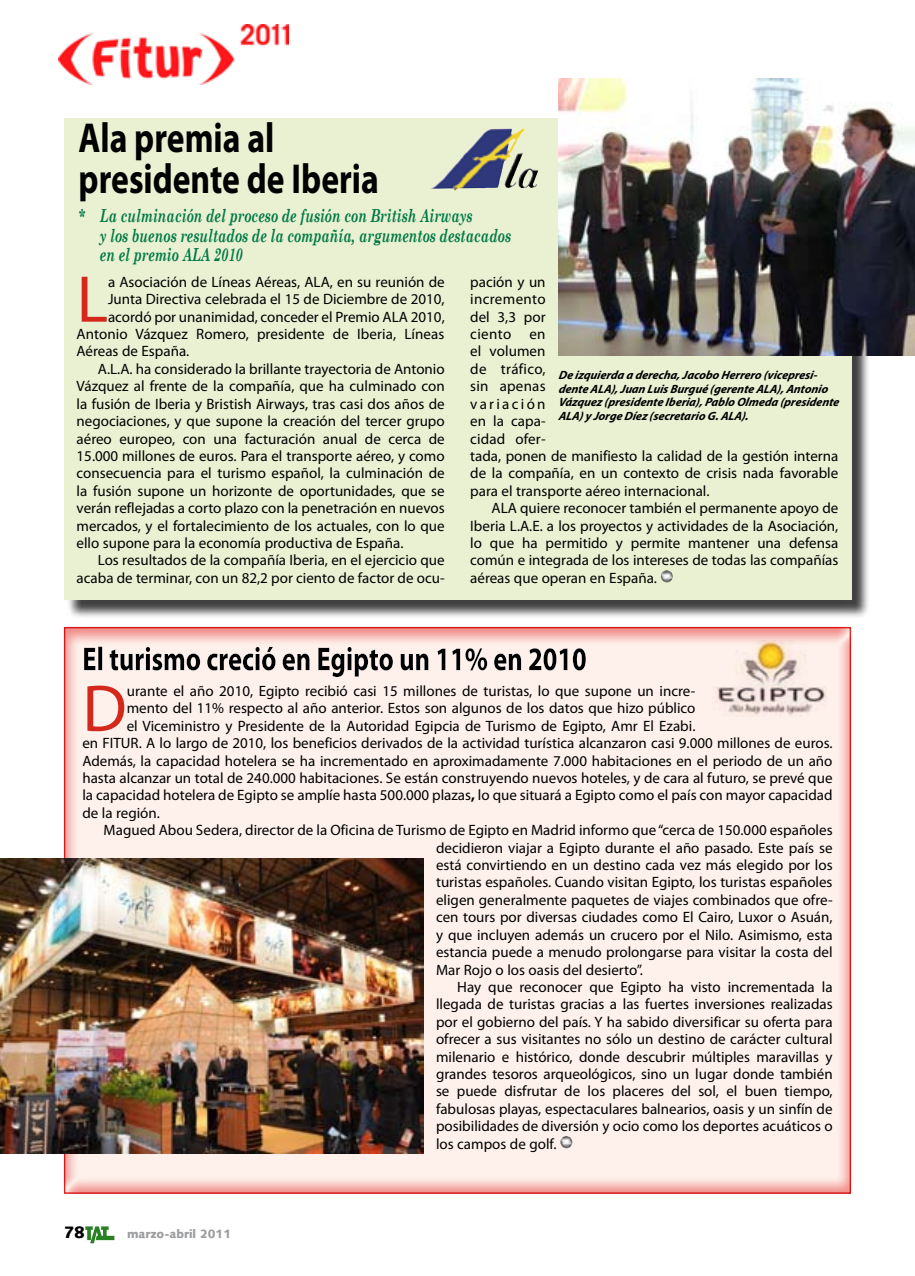
<style>
.page{position:relative;width:915px;height:1276px;background:#fff}
.page>*{position:absolute;margin:0;border:0;box-sizing:border-box;transform-origin:0 0}
.t1{font:66.6px "Myriad Pro";color:#d5281c}
.t2{font:700 42px/40.5px "Myriad Pro";color:#000;scale:.8 1}
.t3{font:italic 700 18px/19.5px "Century Schoolbook";color:#007946;scale:.7 1}
.t4{font:900 16.5px "Syntax";color:#000}
.t5{font:15px/17.4px "Myriad Pro";color:#000}
.t6{font:italic 700 12px/13.5px "Myriad Pro";color:#000}
.t7{font:900 12px "Syntax";color:#9c9d9f}
.s1{font-weight:700}
</style>
<div class="page">
<img style="left:58px;top:24px;width:230px;height:61px">
<svg style="left:85px;top:1226px;width:29px;height:17px"></svg>
<div style="left:66px;top:120px;width:812px;height:504px;background:#000;opacity:.75"></div>
<div style="left:64px;top:118px;width:786px;height:482px;background:#eaf1d2"></div>
<svg style="left:660px;top:570px;width:13px;height:12px"></svg>
<div style="left:62px;top:626px;width:789px;height:570px;background:#e42322;opacity:.5"></div>
<img style="left:0;top:858px;width:423px;height:295px">
<img style="left:712px;top:640px;width:114px;height:76px">
<img style="left:558px;top:78px;width:356px;height:278px">
<img style="left:431px;top:128px;width:89px;height:63px">
<h2 class="t2" style="left:79px;top:117px;width:376px">Ala premia al presidente de Iberia</h2>
<p class="t3" style="left:100px;top:206px;width:588px;text-indent:-21px">* La culminación del proceso de fusión con British Airways<br>y los buenos resultados de la compañía, argumentos destacados en el premio ALA 2010</p>
<h1 class="t1" style="left:77px;top:258px;width:33px">L</h1>
<p class="t5" style="left:108px;top:273px;width:338px">a Asociación de Líneas Aéreas, ALA, en su reunión de</p>
<p class="t5" style="left:108px;top:290px;width:338px">Junta Directiva celebrada el 15 de Diciembre de 2010,</p>
<p class="t5" style="left:108px;top:308px;width:338px">acordó por unanimidad, conceder el Premio ALA 2010,</p>
<p class="t5" style="left:77px;top:325px;width:369px">Antonio Vázquez Romero, presidente de Iberia, Líneas</p>
<p class="t5" style="left:77px;top:342px;width:114px">Aéreas de España.</p>
<p class="t5" style="left:98px;top:360px;width:348px">A.L.A. ha considerado la brillante trayectoria de Antonio</p>
<p class="t5" style="left:77px;top:377px;width:369px">Vázquez al frente de la compañía, que ha culminado con</p>
<p class="t5" style="left:77px;top:395px;width:369px">la fusión de Iberia y Bristish Airways, tras casi dos años de</p>
<p class="t5" style="left:77px;top:412px;width:369px">negociaciones, y que supone la creación del tercer grupo</p>
<p class="t5" style="left:77px;top:429px;width:369px">aéreo europeo, con una facturación anual de cerca de</p>
<p class="t5" style="left:77px;top:447px;width:369px">15.000 millones de euros. Para el transporte aéreo, y como</p>
<p class="t5" style="left:77px;top:464px;width:369px">consecuencia para el turismo español, la culminación de</p>
<p class="t5" style="left:77px;top:482px;width:369px">la fusión supone un horizonte de oportunidades, que se</p>
<p class="t5" style="left:77px;top:499px;width:369px">verán reflejadas a corto plazo con la penetración en nuevos</p>
<p class="t5" style="left:77px;top:516px;width:369px">mercados, y el fortalecimiento de los actuales, con lo que</p>
<p class="t5" style="left:77px;top:534px;width:328px">ello supone para la economía productiva de España.</p>
<p class="t5" style="left:98px;top:551px;width:348px">Los resultados de la compañía Iberia, en el ejercicio que</p>
<p class="t5" style="left:77px;top:569px;width:369px">acaba de terminar, con un 82,2 por ciento de factor de ocu-</p>
<p class="t5" style="left:470px;top:273px;width:369px">pación y un<br>incremento<br>del 3,3 por<br>ciento en<br>el volumen<br>de tráfico,<br>sin apenas<br>variación<br>en la capa-<br>cidad ofer-<br>tada, ponen de manifiesto la calidad de la gestión interna de la compañía, en un contexto de crisis nada favorable para el transporte aéreo internacional.</p>
<p class="t5" style="left:470px;top:499px;width:369px;text-align:justify;text-indent:21px">ALA quiere reconocer también el permanente apoyo de Iberia L.A.E. a los proyectos y actividades de la Asociación, lo que ha permitido y permite mantener una defensa común e integrada de los intereses de todas las compañías aéreas que operan en España.</p>
<p class="t6" style="left:558px;top:368px;width:284px">De izquierda a derecha, Jacobo Herrero (vicep resi&shy;dente ALA), Juan Luis Burgué (gerente ALA), Antonio Vázquez (p residente Iberia), Pablo Olmeda (p residente ALA) y Jorge Díez (secretario G.ALA).</p>
<h1 class="t1" style="left:82px;top:667px;width:46px">D</h1>
<p class="t5" style="left:127px;top:682px;width:570px">urante el año 2010, Egipto recibió casi 15 millones de turistas, lo que supone un incre-</p>
<p class="t5" style="left:127px;top:699px;width:570px">mento del 11% respecto al año anterior. Estos son algunos de los datos que hizo público</p>
<p class="t5" style="left:127px;top:717px;width:570px">el Viceministro y Presidente de la Autoridad Egipcia de Turismo de Egipto, Amr El Ezabi.</p>
<p class="t5" style="left:82px;top:734px;width:751px">en FITUR. A lo largo de 2010, los beneficios derivados de la actividad turística alcanzaron casi 9.000 millones de euros.</p>
<p class="t5" style="left:82px;top:751px;width:751px">Además, la capacidad hotelera se ha incrementado en aproximadamente 7.000 habitaciones en el periodo de un año</p>
<p class="t5" style="left:82px;top:769px;width:751px">hasta alcanzar un total de 240.000 habitaciones. Se están construyendo nuevos hoteles, y de cara al futuro, se prevé que</p>
<p class="t5" style="left:82px;top:786px;width:751px">la capacidad hotelera de Egipto se amplíe hasta 500.000 plazas<span class="s1">,</span> lo que situará a Egipto como el país con mayor capacidad</p>
<p class="t5" style="left:82px;top:804px;width:79px">de la región.</p>
<p class="t5" style="left:104px;top:821px;width:730px">Magued Abou Sedera, director de la Oficina de Turismo de Egipto en Madrid informo que “cerca de 150.000 españoles</p>
<p class="t5" style="left:436px;top:838px;width:398px">decidieron viajar a Egipto durante el año pasado. Este país se</p>
<p class="t5" style="left:436px;top:856px;width:398px">está convirtiendo en un destino cada vez más elegido por los</p>
<p class="t5" style="left:436px;top:873px;width:398px">turistas españoles. Cuando visitan Egipto, los turistas españoles</p>
<p class="t5" style="left:436px;top:891px;width:398px">eligen generalmente paquetes de viajes combinados que ofre-</p>
<p class="t5" style="left:436px;top:908px;width:398px">cen tours por diversas ciudades como El Cairo, Luxor o Asuán,</p>
<p class="t5" style="left:436px;top:925px;width:398px">y que incluyen además un crucero por el Nilo. Asimismo, esta</p>
<p class="t5" style="left:436px;top:943px;width:398px">estancia puede a menudo prolongarse para visitar la costa del</p>
<p class="t5" style="left:436px;top:960px;width:208px">Mar Rojo o los oasis del desierto”.</p>
<p class="t5" style="left:457px;top:978px;width:376px">Hay que reconocer que Egipto ha visto incrementada la</p>
<p class="t5" style="left:436px;top:995px;width:398px">llegada de turistas gracias a las fuertes inversiones realizadas</p>
<p class="t5" style="left:436px;top:1012px;width:398px">por el gobierno del país. Y ha sabido diversificar su oferta para</p>
<p class="t5" style="left:436px;top:1030px;width:398px">ofrecer a sus visitantes no sólo un destino de carácter cultural</p>
<p class="t5" style="left:436px;top:1047px;width:398px">milenario e histórico, donde descubrir múltiples maravillas y</p>
<p class="t5" style="left:436px;top:1065px;width:398px">grandes tesoros arqueológicos, sino un lugar donde también</p>
<p class="t5" style="left:436px;top:1082px;width:398px">se puede disfrutar de los placeres del sol, el buen tiempo,</p>
<p class="t5" style="left:436px;top:1099px;width:398px">fabulosas playas, espectaculares balnearios, oasis y un sinfín de</p>
<p class="t5" style="left:436px;top:1117px;width:398px">posibilidades de diversión y ocio como los deportes acuáticos o</p>
<p class="t5" style="left:436px;top:1134px;width:122px">los campos de golf.</p>
<p class="t4" style="left:64px;top:1222px;width:22px">78</p>
<p class="t7" style="left:127px;top:1227px;width:106px">marzo-abril 2011</p>
</div>
